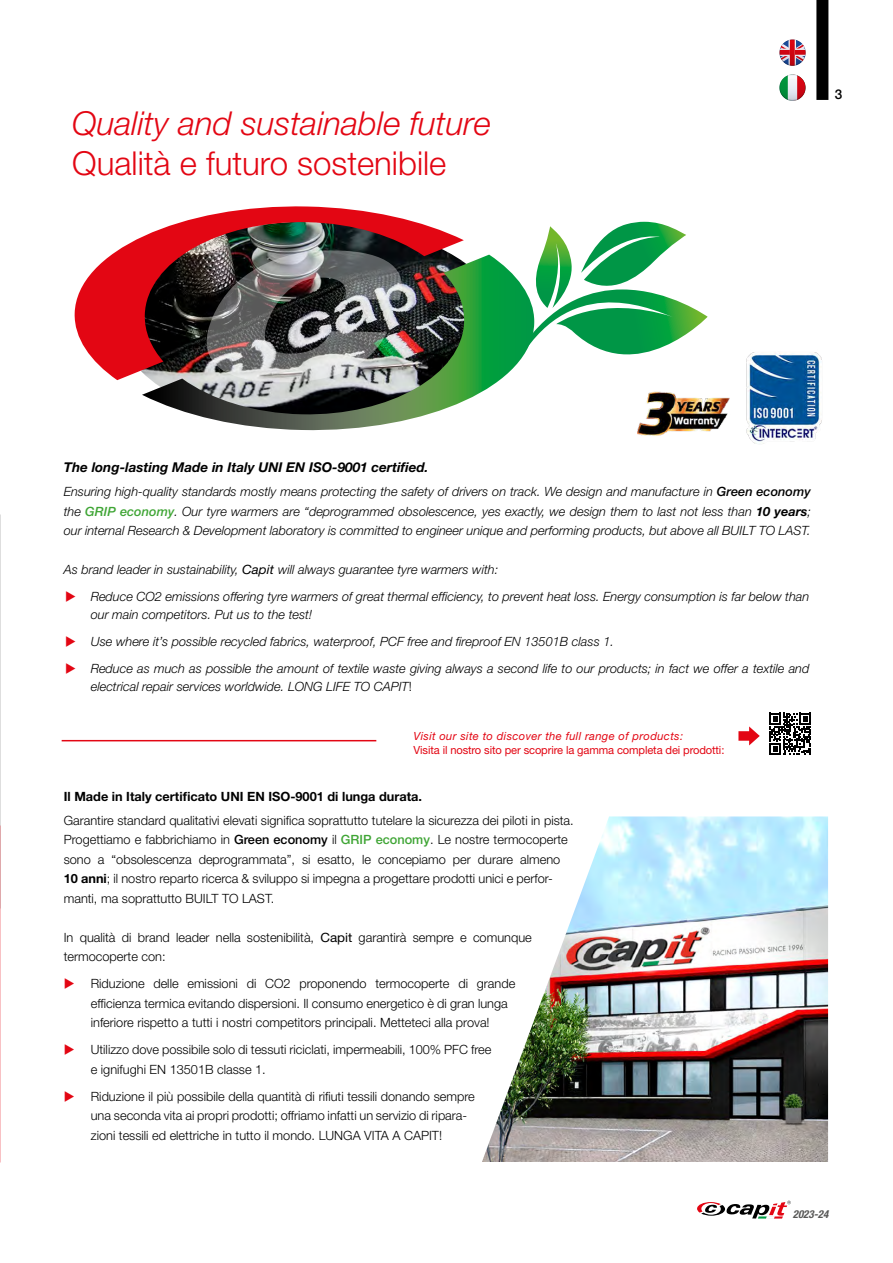
<style>
.page{position:relative;width:893px;height:1263px;background:#fff}
.page>*{position:absolute;margin:0;border:0;box-sizing:border-box;transform-origin:0 0}
.t1{font:italic 300 33px "Helvetica Neue LT Std";color:#e30613}
.t2{font:300 33px "Helvetica Neue LT Std";color:#e30613}
.t3{font:italic 700 13.5px "Helvetica Neue LT Std";color:#000}
.t4{font:500 13.5px "Helvetica Neue LT Std";color:#000}
.t5{font:300 12.75px/19.5px "Helvetica Neue LT Std";color:#000}
.t6{font:italic 300 12.75px/19.5px "Helvetica Neue LT Std";color:#000}
.t7{font:700 12.75px "Helvetica Neue LT Std";color:#000}
.t8{font:11.25px "Helvetica Neue LT Std";letter-spacing:-.01em;color:#e30613}
.t9{font:italic 11.25px "Helvetica Neue LT Std";letter-spacing:.03em;color:#e30613}
.t10{font:italic 700 condensed 10.95px "Helvetica Neue LT Std";color:#575756}
.s1{font-size:12.75px}
.s2{font-weight:500}
.s3{font-weight:500;color:#3fa535}
.s4{font-weight:700}
.s5{font-weight:400}
.s6{color:#e30613}
.s7{font-style:normal}
</style>
<div class="page">
<hr style="left:62px;top:740px;width:314px;height:1px;background:#e30613">
<svg style="left:142px;top:255px;width:380px;height:176px"></svg>
<img style="left:75px;top:206px;width:389px;height:174px">
<svg style="left:522px;top:222px;width:186px;height:136px"></svg>
<img style="left:204px;top:250px;width:200px;height:133px">
<img style="left:746px;top:352px;width:76px;height:92px">
<svg style="left:769px;top:713px;width:42px;height:42px"></svg>
<svg style="left:738px;top:726px;width:22px;height:19px"></svg>
<img style="left:638px;top:391px;width:92px;height:45px">
<img style="left:482px;top:816px;width:346px;height:346px">
<div style="left:816px;top:0;width:12px;height:100px;background:#000"></div>
<svg style="left:779px;top:74px;width:27px;height:27px"></svg>
<svg style="left:779px;top:39px;width:27px;height:27px"></svg>
<svg style="left:697px;top:1200px;width:94px;height:18px"></svg>
<h1 class="t1" style="left:72px;top:104px;width:420px">Quality and sustainable future</h1>
<h1 class="t2" style="left:72px;top:143px;width:376px">Qualità e futuro sostenibile</h1>
<p class="t4" style="left:835px;top:86px;width:9px">3</p>
<p class="t3" style="left:64px;top:459px;width:366px">The long-lasting Made in Italy UNI EN ISO-9001 certified<span class="s1">.</span></p>
<p class="t6" style="left:64px;top:482px;width:749px;text-align:justify">Ensuring high-quality standards mostly means protecting the safety of drivers on track. We design and manufacture in <span class="s2">Green economy </span>the <span class="s3">GRIP economy</span>. Our tyre warmers are “deprogrammed obsolescence, yes exactly, we design them to last not less than <span class="s4">10 years</span>; our internal Research &amp; Development laboratory is committed to engineer unique and performing products, but above all BUILT TO LAST.</p>
<p class="t6" style="left:64px;top:560px;width:436px">As brand leader in sustainability, <span class="s5">Capit</span> will always guarantee tyre warmers with:</p>
<p class="t6" style="left:91px;top:587px;width:720px;line-height:18px;text-indent:-26px"><span class="s6">◆</span> Reduce CO2 emissions offering tyre warmers of great thermal efficiency, to prevent heat loss. Energy consumption is far below than our main competitors. Put us to the test!</p>
<p class="t6" style="left:65px;top:632px;width:550px"><span class="s6">◆</span> Use where it’s possible recycled fabrics, waterproof, PCF free and fireproof EN 13501B class 1.</p>
<p class="t6" style="left:91px;top:659px;width:720px;line-height:18px;text-indent:-26px"><span class="s6">◆</span> Reduce as much as possible the amount of textile waste giving always a second life to our products; in fact we offer a textile and electrical repair services worldwide. LONG LIFE TO CAPIT<span class="s7">!</span></p>
<p class="t9" style="left:414px;top:729px;width:271px">Visit our site to discover the full range of products:</p>
<p class="t8" style="left:414px;top:743px;width:312px">Visita il nostro sito per scoprire la gamma completa dei prodotti:</p>
<p class="t7" style="left:64px;top:788px;width:360px">Il Made in Italy certificato UNI EN ISO-9001 di lunga durata.</p>
<p class="t5" style="left:64px;top:810px;width:511px">Garantire standard qualitativi elevati significa soprattutto tutelare la sicurezza dei piloti in pista.<br>Progettiamo e fabbrichiamo in <span class="s2">Green economy</span> il <span class="s3">GRIP economy</span>. Le nostre termocoperte sono a “obsolescenza deprogrammata”, si esatto, le concepiamo per durare almeno <span class="s4">10 anni</span>; il nostro reparto ricerca &amp; sviluppo si impegna a progettare prodotti unici e perfor&shy;manti, ma soprattutto BUILT TO LAST.</p>
<p class="t5" style="left:64px;top:927px;width:470px">In qualità di brand leader nella sostenibilità, <span class="s5">Capit</span> garantirà sempre e comunque termocoperte con:</p>
<p class="t5" style="left:91px;top:973px;width:426px;text-indent:-27px"><span class="s6">◆</span> Riduzione delle emissioni di CO2 proponendo termocoperte di grande efficienza termica evitando dispersioni. Il consumo energetico è di gran lunga inferiore rispetto a tutti i nostri competitors principali. Metteteci alla prova!</p>
<p class="t5" style="left:91px;top:1039px;width:402px;text-indent:-27px"><span class="s6">◆</span> Utilizzo dove possibile solo di tessuti riciclati, impermeabili, 100% PFC free e ignifughi EN 13501B classe 1.</p>
<p class="t5" style="left:91px;top:1086px;width:386px;text-indent:-27px"><span class="s6">◆</span> Riduzione il più possibile della quantità di rifiuti tessili donando sempre una seconda vita ai propri prodotti; offriamo infatti un servizio di ripara&shy;zioni tessili ed elettriche in tutto il mondo. LUNGA VITA A CAPIT!</p>
<p class="t10" style="left:793px;top:1207px;width:37px">2023-24</p>
</div>
